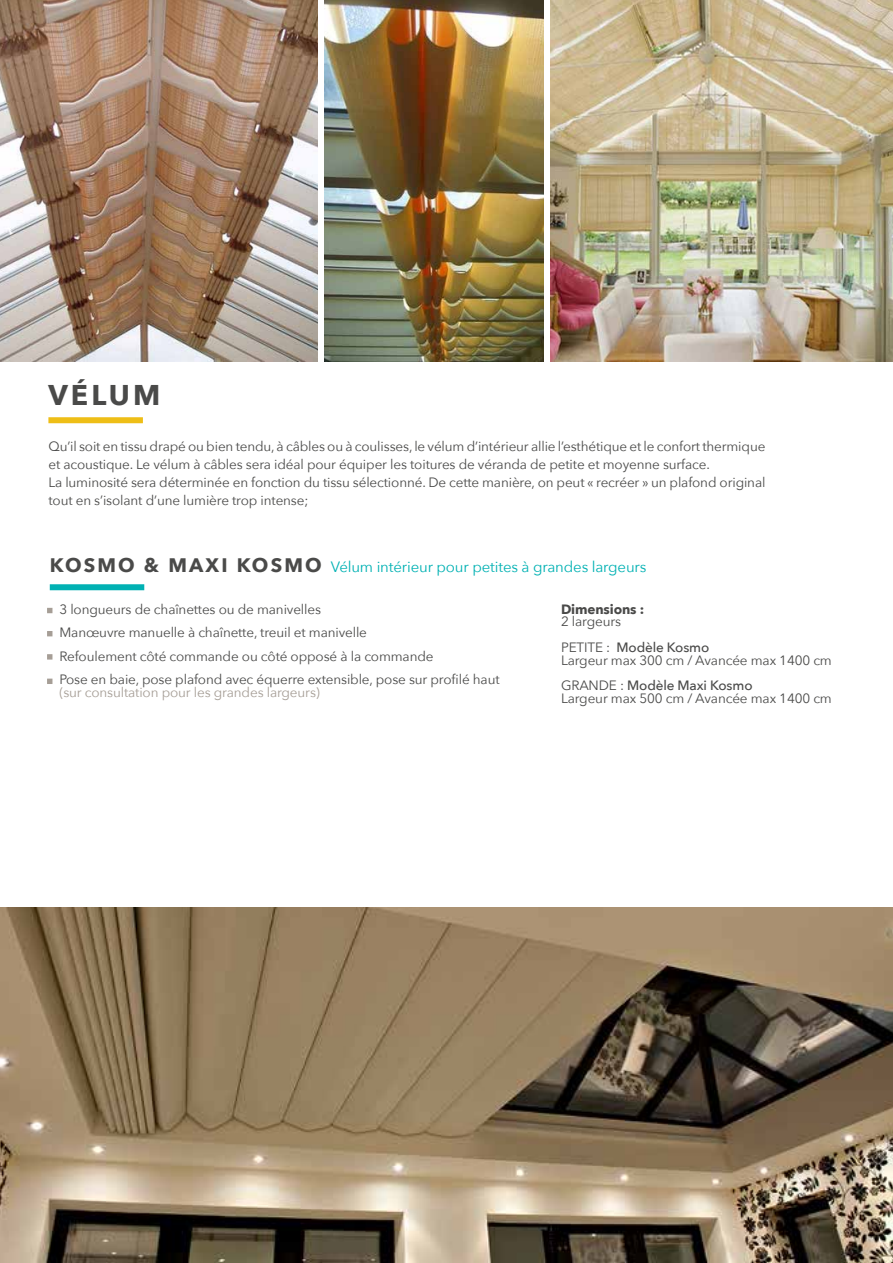
<style>
.page{position:relative;width:893px;height:1263px;background:#fff}
.page>*{position:absolute;margin:0;border:0;box-sizing:border-box;transform-origin:0 0}
.t1{font:700 28.5px "Avenir Next";letter-spacing:.11em;color:#4a4a49}
.t2{font:15px "Avenir Next";letter-spacing:-.01em;color:#00b1b3}
.t3{font:13.5px/18px "Avenir Next";letter-spacing:-.01em;color:#4a4a49}
.t4{font:13.5px "Avenir Next";letter-spacing:-.01em;color:#a69e96}
.t5{font:700 13.5px "Avenir Next";letter-spacing:-.01em;color:#4a4a49}
.s1{font-weight:700;font-size:19.5px;color:#4a4a49}
.s2{font-weight:500}
</style>
<div class="page">
<img style="left:550px;top:0;width:343px;height:361px">
<img style="left:325px;top:0;width:218px;height:362px">
<div style="left:48px;top:417px;width:95px;height:6px;background:#eebe16"></div>
<div style="left:50px;top:584px;width:94px;height:6px;background:#00b1b3"></div>
<img style="left:1px;top:908px;width:892px;height:355px">
<svg style="left:47px;top:608px;width:5px;height:5px"></svg>
<svg style="left:47px;top:631px;width:5px;height:5px"></svg>
<svg style="left:47px;top:654px;width:5px;height:6px"></svg>
<svg style="left:47px;top:679px;width:5px;height:5px"></svg>
<img style="left:0;top:908px;width:1px;height:355px">
<img style="left:0;top:0;width:318px;height:362px">
<h1 class="t1" style="left:48px;top:370px;width:113px">VÉLUM</h1>
<p class="t3" style="left:48px;top:437px;width:719px">Qu’il soit en tissu drapé ou bien tendu, à câbles ou à coulisses, le vélum d’intérieur allie l’esthétique et le confort thermique et acoustique. Le vélum à câbles sera idéal pour équiper les toitures de véranda de petite et moyenne surface.<br>La luminosité sera déterminée en fonction du tissu sélectionné. De cette manière, on peut « recréer » un plafond original tout en s’isolant d’une lumière trop intense;</p>
<p class="t2" style="left:50px;top:555px;width:598px"><span class="s1">KOSMO &amp; MAXI KOSMO</span> Vélum intérieur pour petites à grandes largeurs</p>
<p class="t3" style="left:59px;top:597px;width:442px;line-height:23.2px">3 longueurs de chaînettes ou de manivelles<br>Manœuvre manuelle à chaînette, treuil et manivelle<br>Refoulement côté commande ou côté opposé à la commande<br>Pose en baie, pose plafond avec équerre extensible, pose sur profilé haut</p>
<p class="t4" style="left:59px;top:681px;width:262px">(sur consultation pour les grandes largeurs)</p>
<p class="t5" style="left:561px;top:597px;width:85px">Dimensions :</p>
<p class="t3" style="left:561px;top:608px;width:150px;line-height:25.5px">2 largeurs<br>PETITE : <span class="s2">Modèle Kosmo</span></p>
<p class="t3" style="left:561px;top:647px;width:272px;line-height:25.5px">Largeur max 300 cm / Avancée max 1400 cm<br>GRANDE : <span class="s2">Modèle Maxi Kosmo</span></p>
<p class="t3" style="left:561px;top:689px;width:272px">Largeur max 500 cm / Avancée max 1400 cm</p>
</div>
